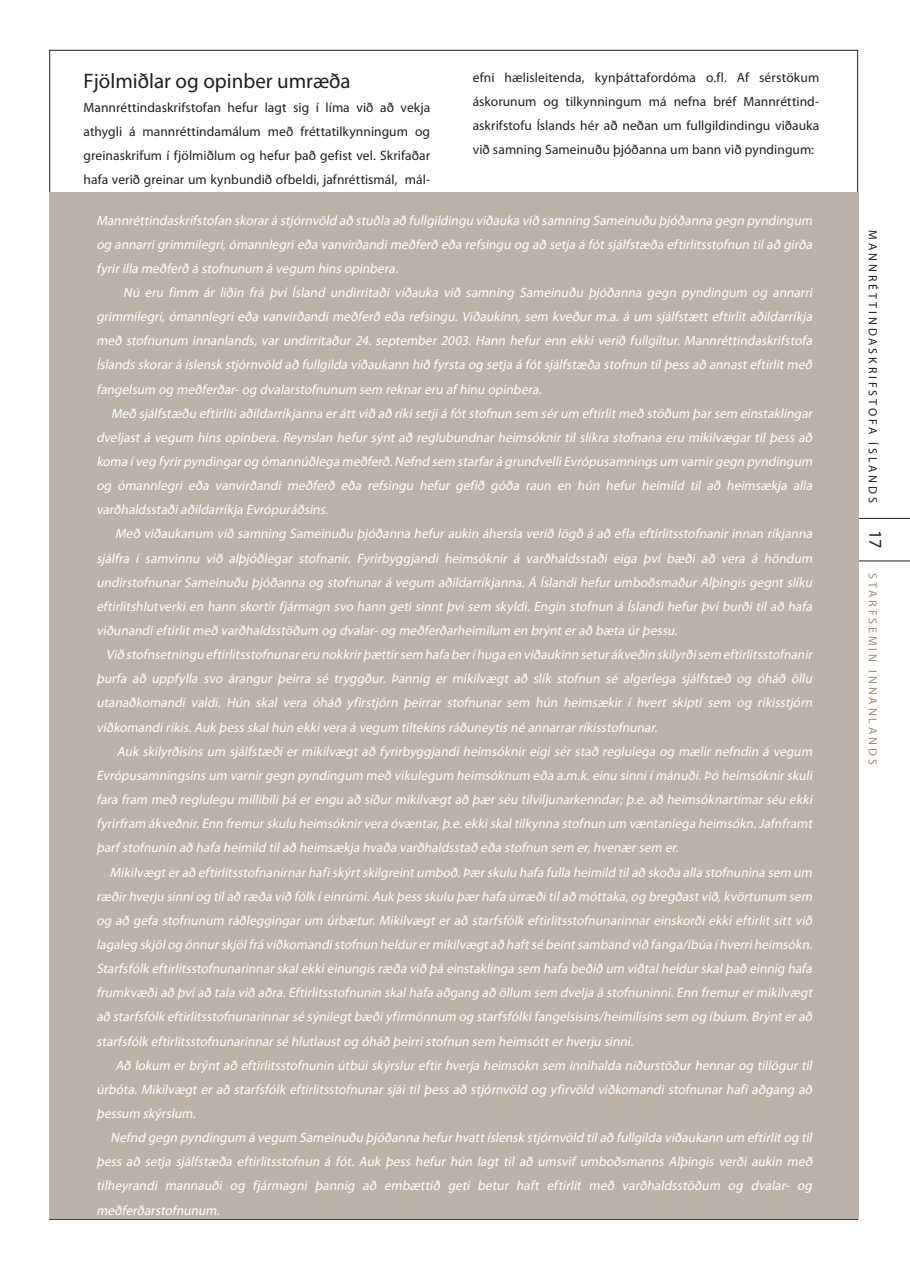
<style>
.page{position:relative;width:910px;height:1280px;background:#fff}
.page>*{position:absolute;margin:0;border:0;box-sizing:border-box;transform-origin:0 0}
.millifyrirsögn{font:21px "Myriad Pro";color:#231f20}
.t1{font:18px "Myriad Pro";color:#231f20}
.meginmál_1__para{font:italic 13.65px/24.2px "Myriad Pro";letter-spacing:-.185em;color:#fff;text-align:justify}
.meginmál_1__para-2{font:13.5px/24px "Myriad Pro";letter-spacing:.005em;color:#231f20;text-align:justify}
.t2{font:12px "Myriad Pro";letter-spacing:.24em;color:#231f20}
.t3{font:12px "Myriad Pro";letter-spacing:.24em;color:#9f8d7b}
</style>
<div class="page">
<svg style="left:859px;top:518px;width:51px;height:43px"></svg>
<div style="left:50px;top:50px;width:808px;height:1169px;background:#fff;border:1px solid #231f20"></div>
<div style="left:50px;top:192px;width:809px;height:1027px;background:#bcb2a7"></div>
<p class="millifyrirsögn" style="left:84px;top:68px;width:269px">Fjölmiðlar og opinber umræða</p>
<p class="meginmál_1__para-2" style="left:84px;top:95px;width:348px">Mannréttindaskrifstofan hefur lagt sig í líma við að vekja athygli á mannréttindamálum með fréttatilkynningum og greinaskrifum í fjölmiðlum og hefur það gefist vel. Skrifaðar hafa verið greinar um kynbundið ofbeldi, jafnréttismál, mál-</p>
<p class="meginmál_1__para-2" style="left:473px;top:66px;width:348px">efni hælisleitenda, kynþáttafordóma o.fl. Af sérstökum áskorunum og tilkynningum má nefna bréf Mannréttind&shy;askrifstofu Íslands hér að neðan um fullgildindingu viðauka við samning Sameinuðu þjóðanna um bann við pyndingum:</p>
<p class="meginmál_1__para" style="left:96px;top:208px;width:720px">Mannréttindaskrifstofan skorará stjórnvöld að stuðla að fullgildingu viðauka við samning Sameinuðu þjóðanna gegn pyndingum og annarrigrimmilegri,ómannlegrieða vanvirðandimeðferð eða refsingu og að setja á fótsjálfstæða eftirlitsstofnun tilað girða fyririlla meðferð á stofnunum á vegum hinsopinbera.</p>
<p class="meginmál_1__para" style="left:96px;top:280px;width:720px;text-indent:27px">Nú eru fimm ár liðin frá því Ísland undirritaði viðauka við samning Sameinuðu þjóðanna gegn pyndingum og annarri grimmilegri, ómannlegri eða vanvirðandi meðferð eða refsingu. Viðaukinn, sem kveður m.a. á um sjálfstætt eftirlit aðildarríkja með stofnunum innanlands, var undirritaður 24. september 2003. Hann hefur enn ekki verið fullgiltur. Mannréttindaskrifstofa Íslandsskorará íslensk stjórnvöld að fullgilda viðaukann hið fyrsta og setja á fótsjálfstæða stofnun tilþessað annasteftirlitmeð fangelsum og meðferðar-og dvalarstofnunum sem reknareru afhinu opinbera.</p>
<p class="meginmál_1__para" style="left:96px;top:401px;width:720px;text-indent:15px">Með sjálfstæðu eftirlitiaðildarríkjanna eráttvið að ríkisetjiá fótstofnun sem sérum eftirlitmeð stöðum þarsem einstaklingar dveljast á vegum hins opinbera. Reynslan hefur sýnt að reglubundnar heimsóknir til slíkra stofnana eru mikilvægar til þess að koma íveg fyrirpyndingarog ómannúðlega meðferð.Nefnd sem starfará grundvelliEvrópusamningsum varnirgegn pyndingum og ómannlegri eða vanvirðandi meðferð eða refsingu hefur gefið góða raun en hún hefur heimild til að heimsækja alla varðhaldsstaðiaðildarríkja Evrópuráðsins.</p>
<p class="meginmál_1__para" style="left:96px;top:522px;width:720px;text-indent:19px">Með viðaukanum við samning Sameinuðu þjóðanna hefur aukin áhersla verið lögð á að efla eftirlitsstofnanir innan ríkjanna sjálfra í samvinnu við alþjóðlegar stofnanir. Fyrirbyggjandi heimsóknir á varðhaldsstaði eiga því bæði að vera á höndum undirstofnunar Sameinuðu þjóðanna og stofnunar á vegum aðildarríkjanna. Á Íslandi hefur umboðsmaður Alþingis gegnt slíku eftirlitshlutverki en hann skortir fjármagn svo hann geti sinnt því sem skyldi. Engin stofnun á Íslandi hefur því burði til að hafa viðunandieftirlitmeð varðhaldsstöðum og dvalar-og meðferðarheimilum en brýnterað bæta úrþessu.</p>
<p class="meginmál_1__para" style="left:96px;top:642px;width:720px;text-indent:10px">Við stofnsetningu eftirlitsstofnunareru nokkrirþættirsem hafa beríhuga en viðaukinn seturákveðin skilyrðisem eftirlitsstofnanir þurfa að uppfylla svo árangur þeirra sé tryggður. Þannig er mikilvægt að slík stofnun sé algerlega sjálfstæð og óháð öllu utanaðkomandi valdi. H ún skal vera óháð yfirstjórn þeirrar stofnunar sem hún heimsækir í hvert skipti sem og ríkisstjórn viðkomandiríkis.Auk þessskalhún ekkivera á vegum tiltekinsráðuneytisné annarrarríkisstofnunar.</p>
<p class="meginmál_1__para" style="left:96px;top:739px;width:720px;text-indent:20px">Auk skilyrðisins um sjálfstæði er mikilvægt að fyrirbyggjandi heimsóknir eigi sér stað reglulega og mælir nefndin á vegum Evrópusamningsinsum varnirgegn pyndingum með vikulegum heimsóknum eða a.m.k.einu sinniímánuði.Þó heimsóknirskuli fara fram með reglulegu millibiliþá erengu að síðurmikilvægtað þærséu tilviljunarkenndar;þ.e.að heimsóknartímarséu ekki fyrirfram ákveðnir.Enn fremurskulu heimsóknirvera óvæntar,þ.e.ekkiskaltilkynna stofnun um væntanlega heimsókn.Jafnframt þarfstofnunin að hafa heimild tilað heimsækja hvaða varðhaldsstað eða stofnun sem er,hvenærsem er.</p>
<p class="meginmál_1__para" style="left:96px;top:860px;width:720px;text-indent:13px">Mikilvægterað eftirlitsstofnanirnarhafiskýrtskilgreintumboð.Þærskulu hafa fulla heimild tilað skoða alla stofnunina sem um ræðirhverju sinniog tilað ræða við fólk íeinrúmi.Auk þessskulu þærhafa úrræðitilað móttaka,og bregðastvið,kvörtunum sem og að gefa stofnunum ráðleggingar um úrbætur. Mikilvægt er að starfsfólk eftirlitsstofnunarinnar einskorði ekki eftirlit sitt við lagaleg skjölog önnurskjölfrá viðkomandistofnun heldurermikilvægtað haftsé beintsamband við fanga/íbúa íhverriheimsókn.<br>Starfsfólk eftirlitsstofnunarinnarskalekkieinungisræða við þá einstaklinga sem hafa beðið um viðtalheldurskalþað einnig hafa frumkvæðiað þvíað tala við aðra.Eftirlitsstofnunin skalhafa aðgang að öllum sem dvelja á stofnuninni.Enn fremurermikilvægt að starfsfólk eftirlitsstofnunarinnarsé sýnilegtbæðiyfirmönnum og starfsfólkifangelsisins/heimilisinssem og íbúum.Brýnterað starfsfólk eftirlitsstofnunarinnarsé hlutlaustog óháð þeirristofnun sem heimsótterhverju sinni.</p>
<p class="meginmál_1__para" style="left:96px;top:1053px;width:720px;text-indent:19px">Að lokum er brýnt að eftirlitsstofnunin útbúi skýrslur eftir hverja heimsókn sem innihalda niðurstöður hennar og tillögur til úrbóta. Mikilvægt er að starfsfólk eftirlitsstofnunar sjái til þess að stjórnvöld og yfirvöld viðkomandi stofnunar hafi aðgang að þessum skýrslum.</p>
<p class="meginmál_1__para" style="left:96px;top:1125px;width:720px;text-indent:14px">Nefnd gegn pyndingum á vegum Sameinuðu þjóðanna hefurhvattíslensk stjórnvöld tilað fullgilda viðaukann um eftirlitog til þess að setja sjálfstæða eftirlitsstofnun á fót. Auk þess hefur hún lagt til að umsvif umboðsmanns Alþingis verði aukin með tilheyrandi mannauði og fjármagni þannig að embættið geti betur haft eftirlit með varðhaldsstöðum og dvalar- og meðferðarstofnunum.</p>
<p class="t2" style="left:880px;top:230px;width:274px;rotate:90deg">Mannréttindaskrifstofa Íslands</p>
<h2 class="t1" style="left:887px;top:530px;width:20px;rotate:90deg">17</h2>
<p class="t3" style="left:880px;top:573px;width:193px;rotate:90deg">Starfsem in innanlands</p>
</div>
